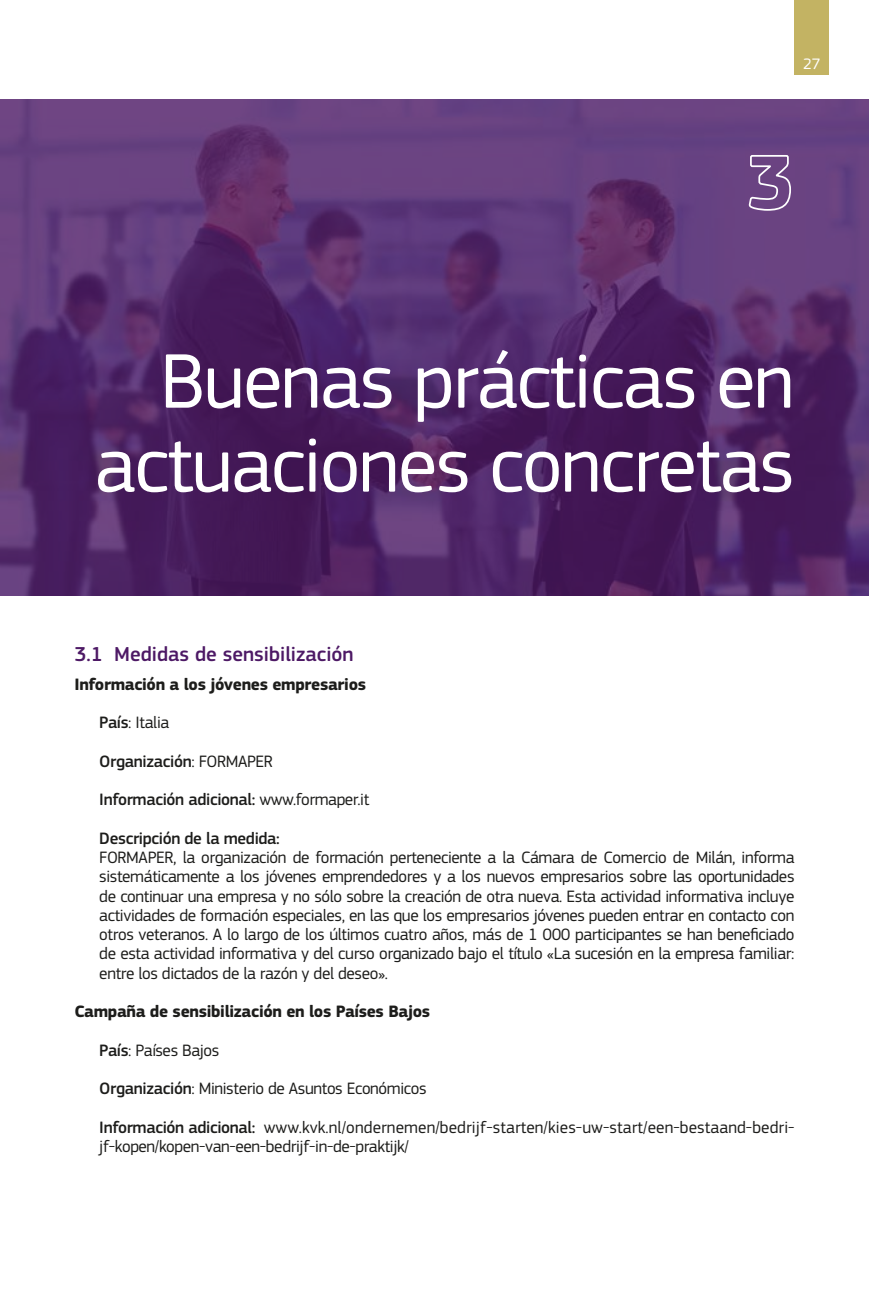
<style>
.page{position:relative;width:869px;height:1290px;background:#fff}
.page>*{position:absolute;margin:0;border:0;box-sizing:border-box;transform-origin:0 0}
.t1{font:80.5px/84px "EC Square Sans Pro";letter-spacing:-.02em;color:#fff;text-align:right}
.t2{font:500 21px "EC Square Sans Pro";color:#4d1965}
.t3{font:17.15px/19.2px "EC Square Sans Pro";letter-spacing:-.02em;color:#1d1d1b;text-align:justify}
.t4{font:17.15px/19.2px "EC Square Sans Pro";letter-spacing:.005em;color:#1d1d1b}
.t5{font:500 17.15px "EC Square Sans Pro";letter-spacing:-.02em;color:#1d1d1b}
.t6{font:700 17.15px "EC Square Sans Pro";letter-spacing:-.02em;color:#1d1d1b}
.t7{font:15.75px "EC Square Sans Pro";color:#fff}
.s1{font-weight:500}
.s2{font-weight:400}
</style>
<div class="page">
<img style="left:0;top:99px;width:868px;height:496px">
<svg style="left:748px;top:154px;width:43px;height:58px;background:#836396"></svg>
<div style="left:794px;top:0;width:34px;height:74px;background:#c3b363"></div>
<p class="t7" style="left:802px;top:55px;width:19px">27</p>
<h1 class="t1" style="left:94px;top:340px;width:701px">Buenas prácticas en actuaciones concretas</h1>
<p class="t2" style="left:74px;top:641px;width:280px">3.1 Medidas de sensibilización</p>
<p class="t6" style="left:74px;top:674px;width:293px">Información a los jóvenes empresarios</p>
<p class="t3" style="left:99px;top:713px;width:71px"><span class="s1">País</span>: Italia</p>
<p class="t5" style="left:99px;top:751px;width:175px">Organización<span class="s2">: FORMAPER</span></p>
<p class="t5" style="left:99px;top:790px;width:271px">Información adicional: <span class="s2">www.formaper.it</span></p>
<p class="t5" style="left:99px;top:828px;width:182px">Descripción de la medida:</p>
<p class="t3" style="left:99px;top:848px;width:696px">FORMAPER, la organización de formación perteneciente a la Cámara de Comercio de Milán, informa sistemáticamente a los jóvenes emprendedores y a los nuevos empresarios sobre las oportunidades de continuar una empresa y no sólo sobre la creación de otra nueva. Esta actividad informativa incluye actividades de formación especiales, en las que los empresarios jóvenes pueden entrar en contacto con otros veteranos. A lo largo de los últimos cuatro años, más de 1 000 participantes se han beneficiado de esta actividad informativa y del curso organizado bajo el título «La sucesión en la empresa familiar: entre los dictados de la razón y del deseo».</p>
<p class="t6" style="left:74px;top:1001px;width:357px">Campaña de sensibilización en los Países Bajos</p>
<p class="t3" style="left:99px;top:1040px;width:121px"><span class="s1">País</span>: Países Bajos</p>
<p class="t3" style="left:99px;top:1079px;width:329px"><span class="s1">Organización</span>: Ministerio de Asuntos Económicos</p>
<p class="t4" style="left:99px;top:1117px;width:696px"><span class="s1">Información adicional:</span> www.kvk.nl/ondernemen/bedrijf-starten/kies-uw-start/een-bestaand-bedri&shy;jf-kopen/kopen-van-een-bedrijf-in-de-praktijk/</p>
</div>
